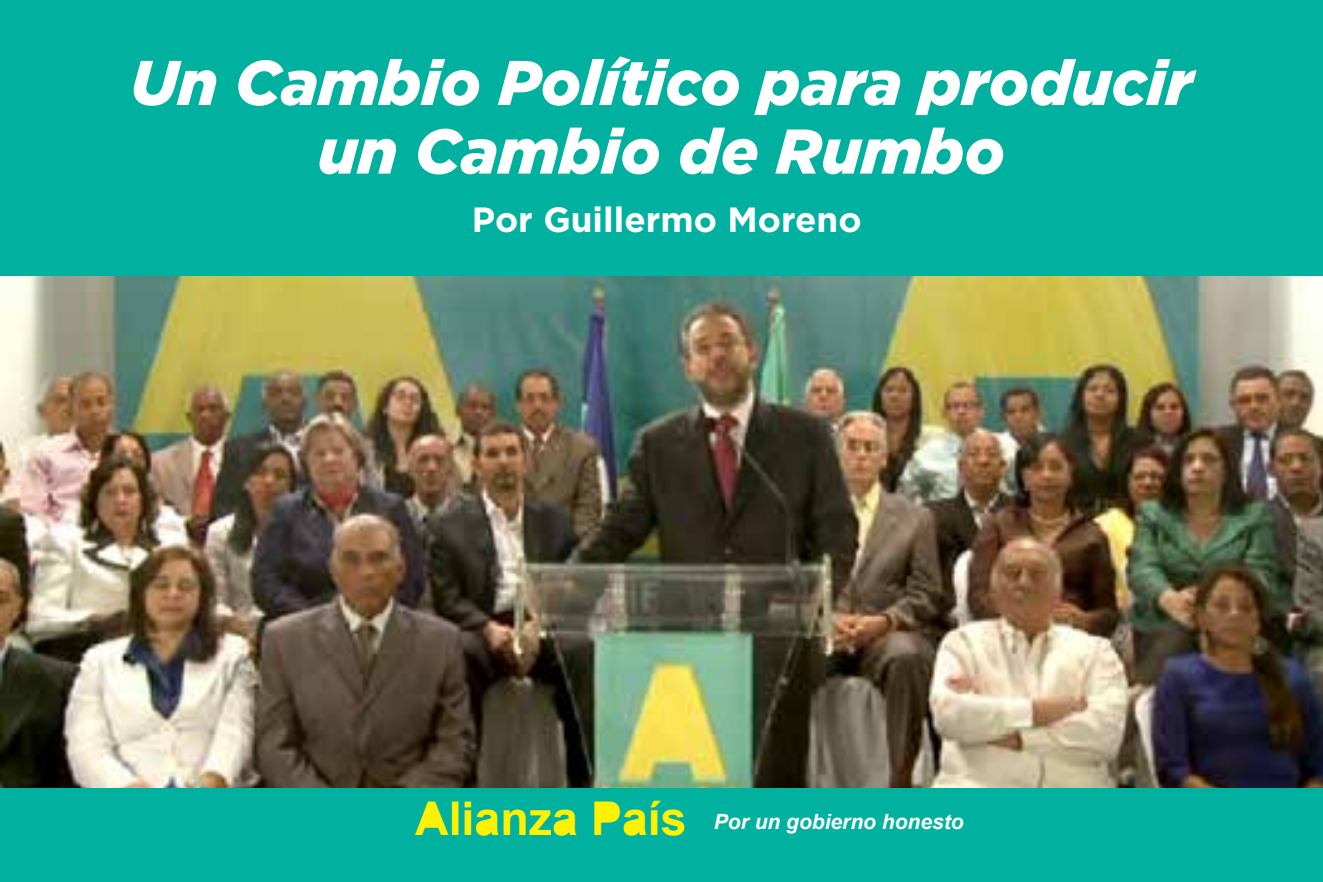
<style>
.page{position:relative;width:1323px;height:882px;background:#00b1a0}
.page>*{position:absolute;margin:0;border:0;box-sizing:border-box;transform-origin:0 0}
.t1{font:italic 900 63px/68.6px "Gotham";color:#fff;text-align:center}
.t2{font:700 35px "Gotham";color:#fff}
.t3{font:italic 700 21px "Arial";color:#fff}
.s1{font-style:normal;font-size:46.55px;color:#fff200}
</style>
<div class="page">
<img style="left:0;top:276px;width:1323px;height:512px">
<svg style="left:424px;top:807px;width:15px;height:17px"></svg>
<svg style="left:480px;top:821px;width:13px;height:12px"></svg>
<svg style="left:559px;top:821px;width:13px;height:12px"></svg>
<svg style="left:628px;top:821px;width:13px;height:12px"></svg>
<div style="left:599px;top:805px;width:15px;height:13px;background:#fff200"></div>
<p class="t1" style="left:130px;top:48px;width:1064px">Un Cambio Político para producir un Cambio de Rumbo</p>
<p class="t2" style="left:472px;top:196px;width:391px">Por Guillermo Moreno</p>
<p class="t3" style="left:415px;top:808px;width:550px"><span class="s1">Alianza País</span> Por un gobierno honesto</p>
</div>
